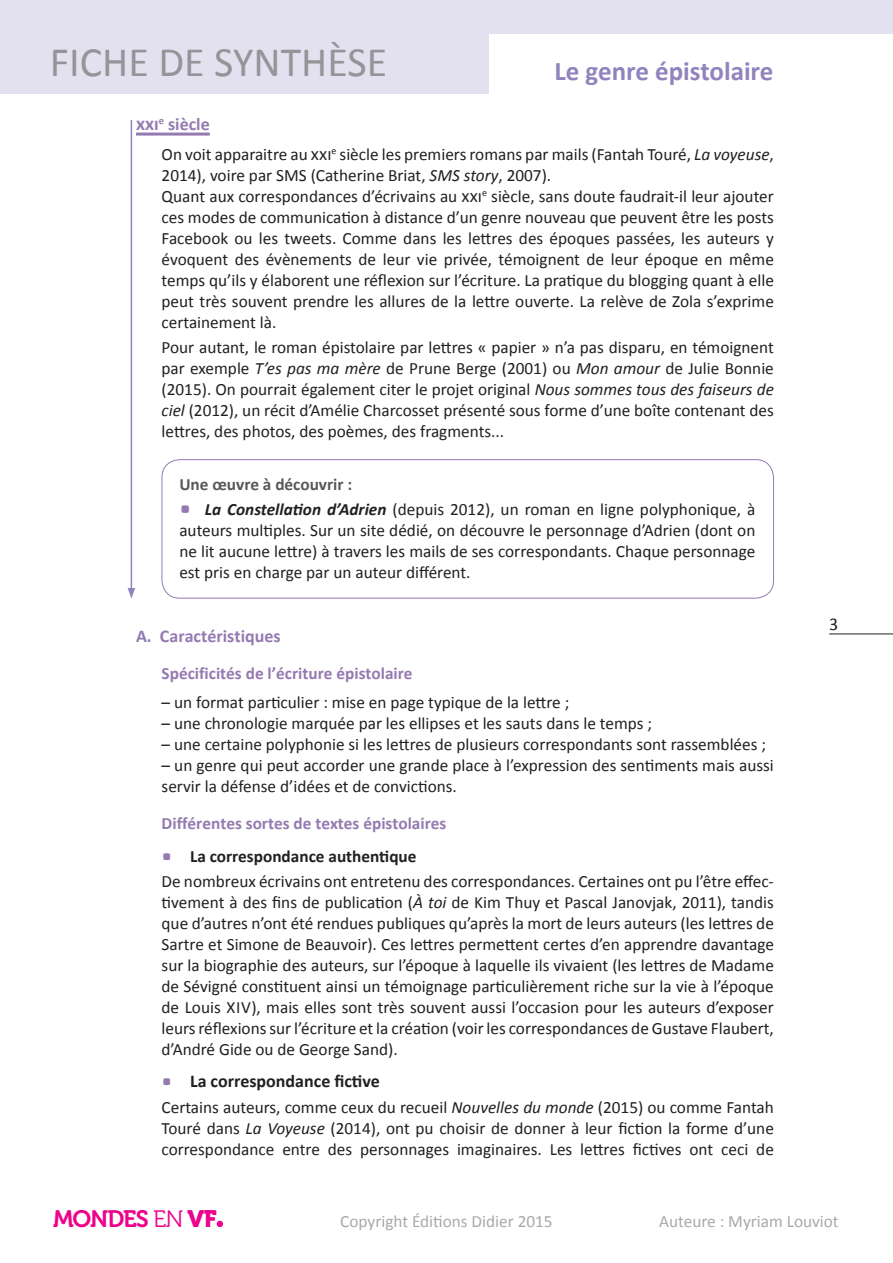
<style>
.page{position:relative;width:893px;height:1263px;background:#fff}
.page>*{position:absolute;margin:0;border:0;box-sizing:border-box;transform-origin:0 0}
.t1{font:42px "Calibri";color:#939598}
.t2{font:700 27px "Calibri";color:#9184be}
.t3{font:23.7px "Museo 700";letter-spacing:-.05em;color:#ed028c}
.titre_noir_puce_ca{font:700 18px "Calibri";color:#231f20}
.sous-titre_violet{font:700 18px "Calibri";color:#947ab0}
.dates_souligné{font:700 18px "Calibri";color:#947ab0}
.t4{font:18px "Calibri";color:#231f20}
.Tc_retrait_6_sans{font:17.25px/21px "Calibri";color:#231f20}
.TC_retrait_6mm{font:17.25px/21px "Calibri";color:#231f20;text-align:justify}
.TEXT_C{font:17.25px/21px "Calibri";color:#231f20;text-align:justify}
.sous-titre_violet-2{font:700 17.25px "Calibri";color:#947ab0}
.t5{font:17.25px "Calibri";color:#a8a9ad}
.titre_puce_carrée{font:700 17.25px "Calibri";color:#231f20}
.sous-titre_bold{font:700 17.25px "Calibri";color:#57585a}
.s1{font-style:italic}
.s2{font-weight:700;font-style:italic}
.s3{font-family:"Museo 300"}
.s4{font-family:"Museo 900"}
</style>
<div class="page">
<hr style="left:829px;top:633px;width:64px;height:1px;background:#231f20">
<div style="left:0;top:0;width:893px;height:94px;background:#e3e1f0"></div>
<div style="left:489px;top:34px;width:404px;height:82px;background:#fff"></div>
<svg style="left:217px;top:1221px;width:6px;height:6px"></svg>
<hr style="left:136px;top:133px;width:74px;height:3px;background:#947ab0">
<div style="left:162px;top:459px;width:612px;height:139px;border:1px solid #947ab0;border-radius:18px"></div>
<hr style="left:131px;top:120px;width:1px;height:470px;background:#9184be">
<svg style="left:128px;top:588px;width:7px;height:10px"></svg>
<h1 class="t1" style="left:50px;top:36px;width:339px">FICHE DE SYNTHÈSE</h1>
<h2 class="t2" style="left:554px;top:53px;width:220px">Le genre épistolaire</h2>
<p class="dates_souligné" style="left:136px;top:113px;width:75px">xxi<sup>e</sup> siècle</p>
<p class="Tc_retrait_6_sans" style="left:162px;top:144px;width:614px">On voit apparaitre au xxi<sup>e</sup> siècle les premiers romans par mails (Fantah Touré, <span class="s1">La voyeuse</span>,<br>2014), voire par SMS (Catherine Briat, <span class="s1">SMS story</span>, 2007).</p>
<p class="TC_retrait_6mm" style="left:162px;top:186px;width:614px">Quant aux correspondances d’écrivains au xxi<sup>e</sup> siècle, sans doute faudrait-il leur ajouter ces modes de communication à distance d’un genre nouveau que peuvent être les posts Facebook ou les tweets. Comme dans les lettres des époques passées, les auteurs y évoquent des évènements de leur vie privée, témoignent de leur époque en même temps qu’ils y élaborent une réflexion sur l’écriture. La pratique du blogging quant à elle peut très souvent prendre les allures de la lettre ouverte. La relève de Zola s’exprime certainement là.</p>
<p class="TC_retrait_6mm" style="left:162px;top:337px;width:614px">Pour autant, le roman épistolaire par lettres « papier » n’a pas disparu, en témoignent par exemple <span class="s1">T’es pas ma mère</span> de Prune Berge (2001) ou <span class="s1">Mon amour</span> de Julie Bonnie (2015). On pourrait également citer le projet original <span class="s1">Nous sommes tous des faiseurs de ciel</span> (2012), un récit d’Amélie Charcosset présenté sous forme d’une boîte contenant des lettres, des photos, des poèmes, des fragments...</p>
<p class="sous-titre_bold" style="left:179px;top:473px;width:174px">Une œuvre à découvrir :</p>
<p class="TEXT_C" style="left:179px;top:499px;width:578px;text-indent:26px"><span class="s2">La Constellation d’Adrien</span> (depuis 2012), un roman en ligne polyphonique, à auteurs multiples. Sur un site dédié, on découvre le personnage d’Adrien (dont on ne lit aucune lettre) à travers les mails de ses correspondants. Chaque personnage est pris en charge par un auteur différent.</p>
<p class="sous-titre_violet" style="left:136px;top:624px;width:146px">A. Caractéristiques</p>
<p class="sous-titre_violet-2" style="left:162px;top:662px;width:253px">Spécificités de l’écriture épistolaire</p>
<p class="Tc_retrait_6_sans" style="left:162px;top:692px;width:409px">– un format particulier : mise en page typique de la lettre ;</p>
<p class="Tc_retrait_6_sans" style="left:162px;top:713px;width:492px">– une chronologie marquée par les ellipses et les sauts dans le temps ;</p>
<p class="Tc_retrait_6_sans" style="left:162px;top:734px;width:606px">– une certaine polyphonie si les lettres de plusieurs correspondants sont rassemblées ;</p>
<p class="Tc_retrait_6_sans" style="left:162px;top:755px;width:614px">– un genre qui peut accorder une grande place à l’expression des sentiments mais aussi servir la défense d’idées et de convictions.</p>
<p class="sous-titre_violet-2" style="left:162px;top:812px;width:286px">Différentes sortes de textes épistolaires</p>
<p class="titre_puce_carrée" style="left:190px;top:845px;width:228px">La correspondance authentique</p>
<p class="Tc_retrait_6_sans" style="left:162px;top:871px;width:614px;text-align:justify">De nombreux écrivains ont entretenu des correspondances. Certaines ont pu l’être effec&shy;tivement à des fins de publication (<span class="s1">À toi</span> de Kim Thuy et Pascal Janovjak, 2011), tandis que d’autres n’ont été rendues publiques qu’après la mort de leurs auteurs (les lettres de Sartre et Simone de Beauvoir). Ces lettres permettent certes d’en apprendre davantage sur la biographie des auteurs, sur l’époque à laquelle ils vivaient (les lettres de Madame de Sévigné constituent ainsi un témoignage particulièrement riche sur la vie à l’époque de Louis XIV), mais elles sont très souvent aussi l’occasion pour les auteurs d’exposer leurs réflexions sur l’écriture et la création (voir les correspondances de Gustave Flaubert, d’André Gide ou de George Sand).</p>
<p class="titre_noir_puce_ca" style="left:190px;top:1070px;width:191px">La correspondance fictive</p>
<p class="TC_retrait_6mm" style="left:162px;top:1096px;width:614px">Certains auteurs, comme ceux du recueil <span class="s1">Nouvelles du monde</span> (2015) ou comme Fantah Touré dans <span class="s1">La Voyeuse</span> (2014), ont pu choisir de donner à leur fiction la forme d’une correspondance entre des personnages imaginaires. Les lettres fictives ont ceci de</p>
<p class="t4" style="left:829px;top:613px;width:11px">3</p>
<h3 class="t3" style="left:53px;top:1205px;width:165px">MONDES <span class="s3">EN</span> <span class="s4">VF</span></h3>
<p class="t5" style="left:340px;top:1210px;width:214px">Copyright Éditions Didier 2015</p>
<p class="t5" style="left:659px;top:1210px;width:181px">Auteure : Myriam Louviot</p>
</div>
